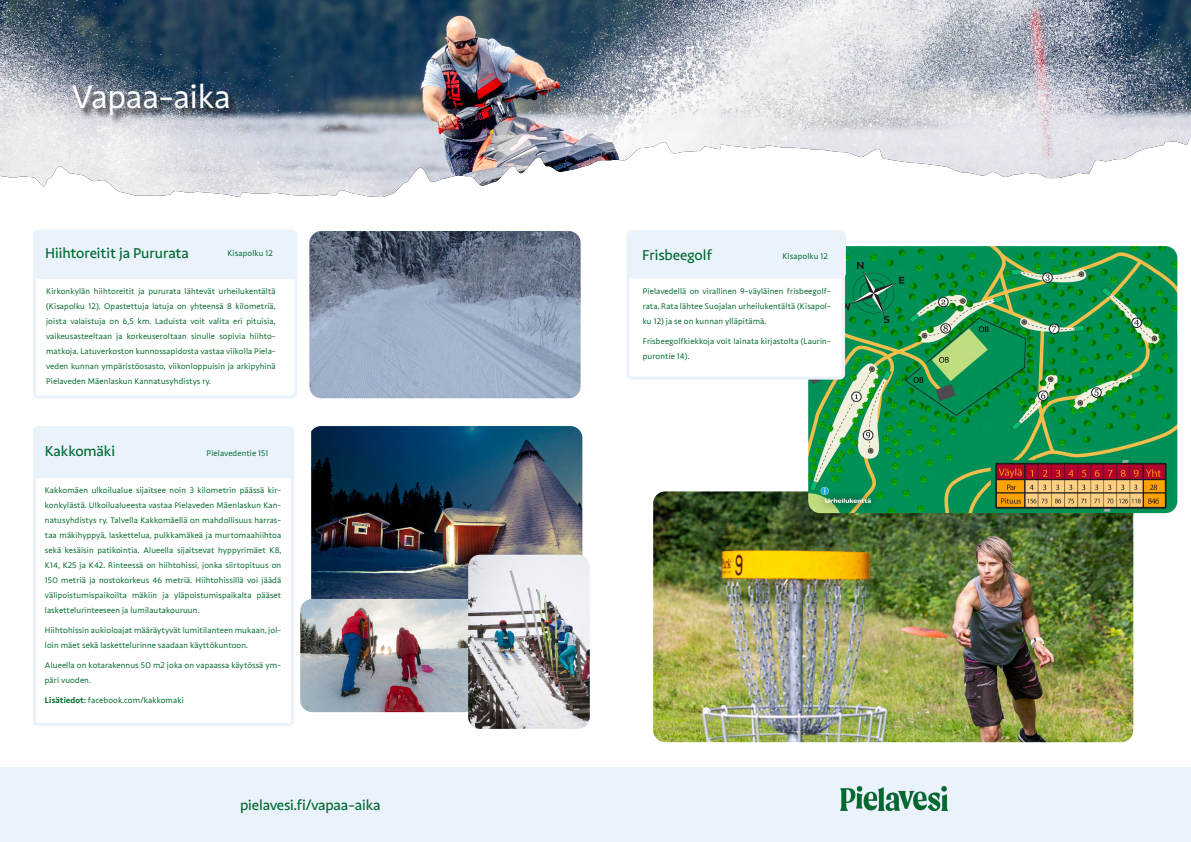
<style>
.page{position:relative;width:1191px;height:842px;background:#fff}
.page>*{position:absolute;margin:0;border:0;box-sizing:border-box;transform-origin:0 0}
.t1{font:32px "Highgate";color:#fff}
.t2{font:500 14px "Highgate";color:#00692f}
.t3{font:8px/15px "Highgate";letter-spacing:.02em;color:#00692f;text-align:justify}
.s1{font-weight:700}
</style>
<div class="page">
<img style="left:653px;top:491px;width:480px;height:251px">
<img style="left:808px;top:246px;width:369px;height:267px">
<div style="left:628px;top:232px;width:215px;height:146px;background:#fff;border-radius:4px"></div>
<div style="left:626px;top:231px;width:219px;height:149px;border:3px solid #eaf3fc;border-radius:4px"></div>
<div style="left:629px;top:232px;width:215px;height:45px;background:#eaf3fc;border-radius:4px"></div>
<div style="left:627px;top:231px;width:219px;height:48px;border:3px solid #eaf3fc;border-radius:4px"></div>
<div style="left:33px;top:229px;width:264px;height:169px;border:3px solid #eaf3fc;border-radius:4px"></div>
<div style="left:33px;top:426px;width:261px;height:300px;border:3px solid #eaf3fc;border-radius:4px"></div>
<div style="left:34px;top:232px;width:262px;height:45px;background:#eaf3fc;border-radius:4px"></div>
<div style="left:33px;top:231px;width:264px;height:48px;border:3px solid #eaf3fc;border-radius:4px"></div>
<div style="left:34px;top:428px;width:258px;height:49px;background:#eaf3fc;border-radius:4px"></div>
<div style="left:33px;top:426px;width:261px;height:52px;border:3px solid #eaf3fc;border-radius:4px"></div>
<svg style="left:954px;top:0;width:237px;height:179px;background:#abb1bd"></svg>
<img style="left:0;top:0;width:954px;height:197px">
<div style="left:73px;top:84px;width:166px;height:41px;background:#000;opacity:.75"></div>
<img style="left:311px;top:426px;width:271px;height:173px">
<img style="left:300px;top:599px;width:168px;height:113px">
<img style="left:468px;top:555px;width:122px;height:174px">
<img style="left:309px;top:231px;width:271px;height:167px">
<div style="left:0;top:767px;width:1191px;height:75px;background:#eaf3fc"></div>
<img style="left:840px;top:787px;width:108px;height:24px">
<h1 class="t1" style="left:71px;top:77px;width:161px">Vapaa-aika</h1>
<h2 class="t2" style="left:45px;top:244px;width:145px">Hiihtoreitit ja Pururata</h2>
<p class="t3" style="left:227px;top:246px;width:47px">Kisapolku 12</p>
<p class="t3" style="left:46px;top:283px;width:231px">Kirkonkylän hiihtoreitit ja pururata lähtevät urheilukentältä (Kisapolku 12). Opastettuja latuja on yhteensä 8 kilometriä, joista valaistuja on 6,5 km. Laduista voit valita eri pituisia, vaikeusasteeltaan ja korkeuseroltaan sinulle sopivia hiihto&shy;matkoja. Latuverkoston kunnossapidosta vastaa viikolla Piela&shy;veden kunnan ympäristöosasto, viikonloppuisin ja arkipyhinä Pielaveden Mäenlaskun Kannatusyhdistys ry.</p>
<h2 class="t2" style="left:45px;top:442px;width:72px">Kakkomäki</h2>
<p class="t3" style="left:207px;top:446px;width:63px">Pielavedentie 151</p>
<p class="t3" style="left:45px;top:483px;width:238px">Kakkomäen ulkoilualue sijaitsee noin 3 kilometrin päässä kir&shy;konkylästä. Ulkoilualueesta vastaa Pielaveden Mäenlaskun Kan&shy;natusyhdistys ry. Talvella Kakkomäellä on mahdollisuus harras&shy;taa mäkihyppyä, laskettelua, pulkkamäkeä ja murtomaahiihtoa sekä kesäisin patikointia. Alueella sijaitsevat hyppyrimäet K8, K14, K25 ja K42. Rinteessä on hiihtohissi, jonka siirtopituus on 150 metriä ja nostokorkeus 46 metriä. Hiihtohissillä voi jäädä välipoistumispaikoilta mäkiin ja yläpoistumispaikalta pääset laskettelurinteeseen ja lumilautakouruun.</p>
<p class="t3" style="left:45px;top:623px;width:238px">Hiihtohissin aukioloajat määräytyvät lumitilanteen mukaan, jol&shy;loin mäet sekä laskettelurinne saadaan käyttökuntoon.</p>
<p class="t3" style="left:45px;top:658px;width:238px">Alueella on kotarakennus 50 m2 joka on vapaassa käytössä ym&shy;päri vuoden.</p>
<p class="t3" style="left:45px;top:693px;width:140px"><span class="s1">Lisätiedot:</span> facebook.com/kakkomaki</p>
<h2 class="t2" style="left:240px;top:796px;width:142px">pielavesi.fi/vapaa-aika</h2>
<h2 class="t2" style="left:642px;top:246px;width:71px">Frisbeegolf</h2>
<p class="t3" style="left:643px;top:284px;width:189px">Pielavedellä on virallinen 9-väyläinen frisbeegolf&shy;rata. Rata lähtee Suojalan urheilukentältä (Kisapol&shy;ku 12) ja se on kunnan ylläpitämä.</p>
<p class="t3" style="left:643px;top:334px;width:189px">Frisbeegolfkiekkoja voit lainata kirjastolta (Laurin&shy;purontie 14).</p>
<p class="t3" style="left:782px;top:249px;width:47px">Kisapolku 12</p>
</div>
